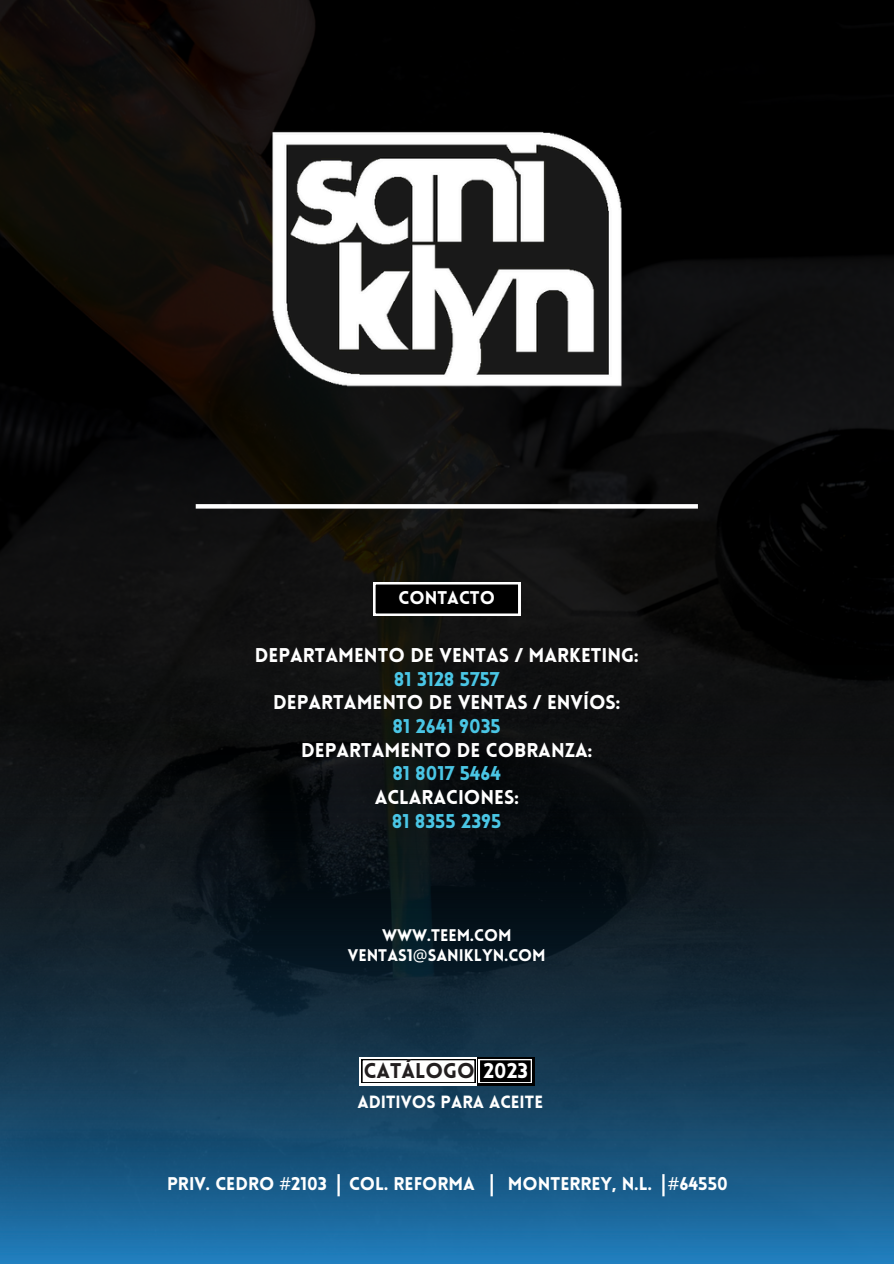
<style>
.page{position:relative;width:894px;height:1264px;background:#fff}
.page>*{position:absolute;margin:0;border:0;box-sizing:border-box;transform-origin:0 0}
.t1{font:900 20.85px "Lovelo";color:#231f20}
.t2{font:900 19.5px/23.7px "Lovelo";color:#fff;text-align:center}
.t3{font:900 18px "Lovelo";color:#fff}
.t4{font:900 17.25px "Lovelo";color:#fff}
.t5{font:900 16.5px "Lovelo";color:#fff}
.s1{color:#4ac6e5}
.s2{font-family:"Noto Sans";font-weight:400}
.s3{color:#fff}
</style>
<div class="page">
<img style="left:0;top:0;width:893px;height:665px">
<img style="left:264px;top:118px;width:365px;height:275px">
<svg style="left:196px;top:504px;width:501px;height:4px"></svg>
<svg style="left:373px;top:582px;width:147px;height:33px;background:#262626"></svg>
<img style="left:0;top:665px;width:893px;height:598px">
<div style="left:359px;top:1057px;width:118px;height:28px;background:linear-gradient(to right,#fff,#fff)"></div>
<svg style="left:477px;top:1057px;width:57px;height:28px"></svg>
<svg style="left:361px;top:1059px;width:170px;height:23px"></svg>
<hr style="left:337px;top:1174px;width:2px;height:22px;background:#fff">
<hr style="left:490px;top:1174px;width:2px;height:22px;background:#fff">
<hr style="left:662px;top:1174px;width:2px;height:22px;background:#fff">
<p class="t3" style="left:398px;top:590px;width:98px">CONTACTO</p>
<p class="t2" style="left:255px;top:645px;width:385px">DEPARTAMENTO DE VENTAS / MARKETING:<br><span class="s1">81 3128 5757<br></span>DEPARTAMENTO DE VENTAS / ENVÍOS:<br><span class="s1">81 2641 9035<br></span>DEPARTAMENTO DE COBRANZA:<br><span class="s1">81 8017 5464<br></span>ACLARACIONES:<br><span class="s1">81 8355 2395</span></p>
<p class="t5" style="left:382px;top:929px;width:131px">WWW.TEEM.COM</p>
<p class="t5" style="left:348px;top:948px;width:199px">VENTAS1<span class="s2">@</span>SANIKLYN.COM</p>
<p class="t1" style="left:364px;top:1062px;width:165px">CATÁLOGO <span class="s3">2023</span></p>
<h1 class="t4" style="left:357px;top:1094px;width:187px">ADITIVOS PARA ACEITE</h1>
<h1 class="t3" style="left:167px;top:1176px;width:161px">PRIV. CEDRO <span class="s2">#</span>2103</h1>
<p class="t3" style="left:349px;top:1176px;width:127px">COL. REFORMA</p>
<p class="t3" style="left:507px;top:1176px;width:146px">MONTERREY, N.L.</p>
<p class="t3" style="left:667px;top:1176px;width:62px"><span class="s2">#</span>64550</p>
</div>
